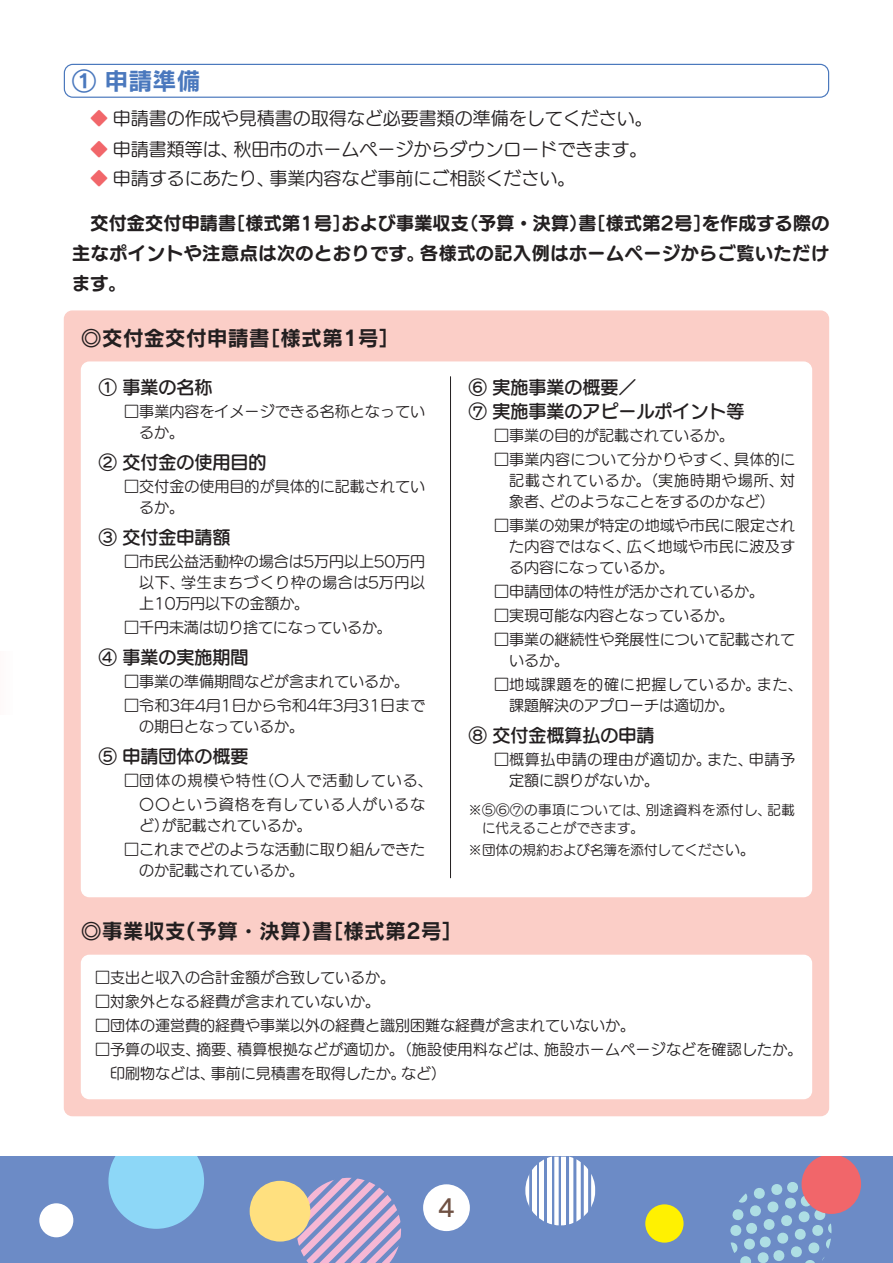
<style>
.page{position:relative;width:893px;height:1263px;background:#fff}
.page>*{position:absolute;margin:0;border:0;box-sizing:border-box;transform-origin:0 0}
.t1{font:24px "Rodin NTLG Pro B";color:#4a78bd}
.t2{font:24px "Rodin NTLG Pro DB";color:#6f5143}
.t3{font:21px "Rodin NTLG Pro B";color:#231f20}
.t4{font:18px "UD Marugo Large Pro M";color:#231f20}
.t5{font:18px/30px "UD Marugo Large Pro B";letter-spacing:.035em;color:#231f20;text-align:justify}
.t6{font:18px/24px "UD Marugo Large Pro DB";color:#231f20}
.t7{font:15px/21px "UD Marugo Large Pro M";color:#231f20}
.t8{font:15px/24px "UD Marugo Large Pro M";letter-spacing:.06em;color:#231f20;text-align:center}
.t9{font:15px/21px "UD Marugo Large Pro M";letter-spacing:.055em;color:#231f20}
.t10{font:15px/21px "UD Marugo Large Pro M";letter-spacing:.04em;color:#231f20}
.t11{font:13.5px/18px "UD Marugo Large Pro M";letter-spacing:.04em;color:#231f20}
.t12{font:13.5px "UD Marugo Large Pro M";color:#231f20}
.s1{color:#f1666a}
.s2{font-size:15px}
</style>
<div class="page">
<div style="left:64px;top:310px;width:765px;height:806px;background:#fbcec7;border-radius:9px"></div>
<div style="left:81px;top:361px;width:731px;height:536px;background:#fff;border-radius:9px"></div>
<div style="left:81px;top:955px;width:731px;height:144px;background:#fff;border-radius:9px"></div>
<div style="left:64px;top:64px;width:765px;height:34px;border:1px solid #4a78bd;border-radius:9px"></div>
<div style="left:0;top:1157px;width:893px;height:106px;background:#6c8bc6"></div>
<svg style="left:292px;top:1178px;width:110px;height:85px"></svg>
<div style="left:250px;top:1181px;width:60px;height:60px;background:#ffe07f;border-radius:50%"></div>
<div style="left:39px;top:1203px;width:34px;height:34px;background:#fff;border-radius:50%"></div>
<svg style="left:730px;top:1157px;width:131px;height:106px"></svg>
<svg style="left:108px;top:1157px;width:96px;height:72px"></svg>
<div style="left:645px;top:1204px;width:39px;height:38px;background:#fff101;border-radius:50%"></div>
<svg style="left:591px;top:1174px;width:4px;height:33px"></svg>
<svg style="left:584px;top:1165px;width:4px;height:51px"></svg>
<div style="left:576px;top:1157px;width:5px;height:68px;background:#fff"></div>
<hr style="left:540px;top:1157px;width:4px;height:68px;background:#fff">
<svg style="left:525px;top:1175px;width:4px;height:31px"></svg>
<hr style="left:562px;top:1157px;width:4px;height:68px;background:#fff">
<svg style="left:532px;top:1164px;width:5px;height:53px"></svg>
<hr style="left:547px;top:1157px;width:4px;height:68px;background:#fff">
<div style="left:554px;top:1157px;width:5px;height:68px;background:#fff"></div>
<hr style="left:569px;top:1157px;width:4px;height:68px;background:#fff">
<div style="left:423px;top:1184px;width:47px;height:47px;background:#fff;border-radius:50%"></div>
<hr style="left:450px;top:376px;width:1px;height:502px;background:#231f20">
<h1 class="t1" style="left:72px;top:65px;width:130px">① 申請準備</h1>
<p class="t4" style="left:90px;top:103px;width:564px"><span class="s1">◆</span> 申請書の作成や見積書の取得など必要書類の準備をしてください。</p>
<p class="t4" style="left:90px;top:133px;width:559px"><span class="s1">◆</span> 申請書類等は、秋田市のホームページからダウンロードできます。</p>
<p class="t4" style="left:90px;top:163px;width:487px"><span class="s1">◆</span> 申請するにあたり、事業内容など事前にご相談ください。</p>
<p class="t5" style="left:72px;top:207px;width:758px">　交付金交付申請書［様式第1号］および事業収支（予算・決算）書［様式第2号］を作成する際の主なポイントや注意点は次のとおりです。各様式の記入例はホームページからご覧いただけます。</p>
<h2 class="t3" style="left:81px;top:324px;width:320px">◎交付金交付申請書［様式第1号］</h2>
<p class="t6" style="left:99px;top:374px;width:115px">① 事業の名称</p>
<p class="t7" style="left:139px;top:399px;width:287px;text-indent:-15px">□事業内容をイメージできる名称となっているか。</p>
<p class="t6" style="left:99px;top:449px;width:169px">② 交付金の使用目的</p>
<p class="t7" style="left:139px;top:474px;width:287px;text-indent:-15px">□交付金の使用目的が具体的に記載されているか。</p>
<p class="t6" style="left:99px;top:524px;width:133px">③ 交付金申請額</p>
<p class="t7" style="left:139px;top:549px;width:287px;text-align:justify;text-indent:-15px">□市民公益活動枠の場合は5万円以上50万円以下、学生まちづくり枠の場合は5万円以上10万円以下の金額か。</p>
<p class="t7" style="left:124px;top:615px;width:269px">□千円未満は切り捨てになっているか。</p>
<p class="t6" style="left:99px;top:644px;width:151px">④ 事業の実施期間</p>
<p class="t7" style="left:124px;top:669px;width:287px">□事業の準備期間などが含まれているか。</p>
<p class="t7" style="left:139px;top:693px;width:287px;text-indent:-15px">□令和3年4月1日から令和4年3月31日までの期日となっているか。</p>
<p class="t6" style="left:81px;top:743px;width:169px">　⑤ 申請団体の概要</p>
<p class="t8" style="left:124px;top:767px;width:310px">□団体の規模や特性（〇人で活動している、〇〇という資格を有している人がいるな</p>
<p class="t7" style="left:139px;top:813px;width:174px">ど）が記載されているか。</p>
<p class="t7" style="left:139px;top:837px;width:287px;text-indent:-15px">□これまでどのような活動に取り組んできたのか記載されているか。</p>
<p class="t6" style="left:451px;top:374px;width:295px">　⑥ 実施事業の概要／<br>　⑦ 実施事業のアピールポイント等</p>
<p class="t7" style="left:494px;top:423px;width:241px">□事業の目的が記載されているか。</p>
<p class="t7" style="left:509px;top:447px;width:287px;text-align:justify;text-indent:-15px">□事業内容について分かりやすく、具体的に記載されているか。（実施時期や場所、対象者、どのようなことをするのかなど）</p>
<p class="t7" style="left:509px;top:513px;width:287px;text-align:justify;text-indent:-15px">□事業の効果が特定の地域や市民に限定された内容ではなく、広く地域や市民に波及する内容になっているか。</p>
<p class="t7" style="left:494px;top:579px;width:271px">□申請団体の特性が活かされているか。</p>
<p class="t7" style="left:494px;top:603px;width:241px">□実現可能な内容となっているか。</p>
<p class="t7" style="left:509px;top:627px;width:287px;text-indent:-15px">□事業の継続性や発展性について記載されているか。</p>
<p class="t9" style="left:509px;top:672px;width:295px;text-indent:-15px">□地域課題を的確に把握しているか。また、課題解決のアプローチは適切か。</p>
<p class="t6" style="left:451px;top:722px;width:205px">　⑧ 交付金概算払の申請</p>
<p class="t10" style="left:509px;top:747px;width:287px;text-indent:-15px">□概算払申請の理由が適切か。また、申請予定額に誤りがないか。</p>
<p class="t11" style="left:482px;top:799px;width:314px;text-indent:-31px">　 ※⑤⑥⑦の事項については、別途資料を添付し、記載に代えることができます。</p>
<p class="t12" style="left:451px;top:838px;width:306px">　 ※団体の規約および名簿を添付してくださ<span class="s2">い。</span></p>
<h2 class="t3" style="left:81px;top:917px;width:383px">◎事業収支（予算・決算）書［様式第2号］</h2>
<p class="t7" style="left:72px;top:965px;width:324px">　 □支出と収入の合計金額が合致しているか。</p>
<p class="t7" style="left:72px;top:989px;width:309px">　 □対象外となる経費が含まれていないか。</p>
<p class="t7" style="left:72px;top:1013px;width:564px">　 □団体の運営費的経費や事業以外の経費と識別困難な経費が含まれていないか。</p>
<p class="t7" style="left:72px;top:1037px;width:732px">　 □予算の収支、摘要、積算根拠などが適切か。（施設使用料などは、施設ホームページなどを確認したか。</p>
<p class="t7" style="left:110px;top:1061px;width:338px">印刷物などは、事前に見積書を取得したか。など）</p>
<h1 class="t2" style="left:438px;top:1192px;width:18px">4</h1>
</div>
